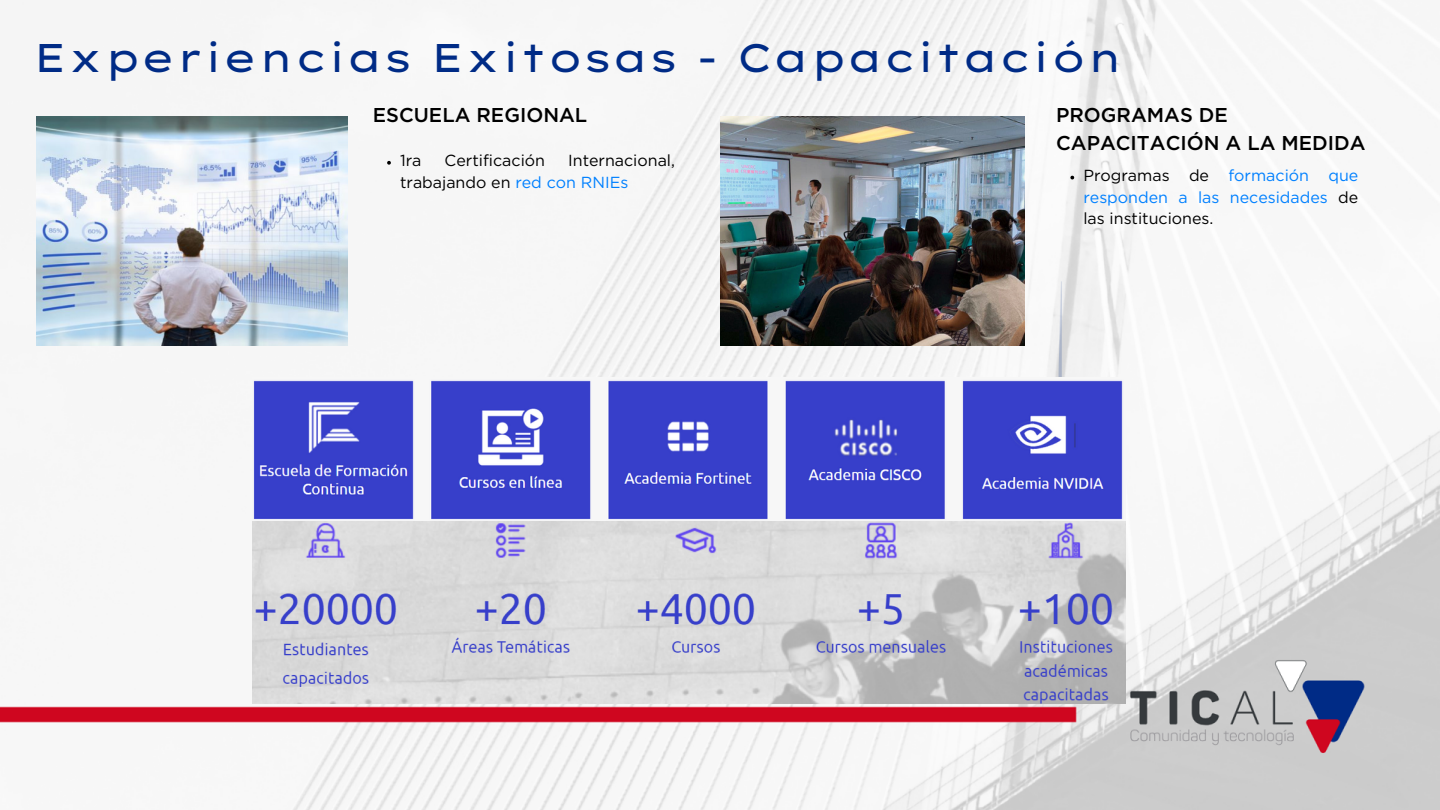
<style>
.page{position:relative;width:1440px;height:810px;background:#fff}
.page>*{position:absolute;margin:0;border:0;box-sizing:border-box;transform-origin:0 0}
.t1{font:40px "Lexend Tera";color:#002b86}
.t2{font:500 20px/27.8px "Gotham";color:#000}
.t3{font:16px/21.8px "Gotham";color:#0080ff;text-align:justify}
.t4{font:16px/21.8px "Gotham";color:#000}
.s1{color:#0080ff}
.s2{color:#000}
</style>
<div class="page">
<img style="left:0;top:0;width:1440px;height:810px">
<img style="left:252px;top:377px;width:873px;height:326px">
<img style="left:37px;top:117px;width:311px;height:228px">
<img style="left:720px;top:117px;width:304px;height:229px">
<svg style="left:387px;top:161px;width:4px;height:4px"></svg>
<svg style="left:1070px;top:176px;width:4px;height:3px"></svg>
<p class="t1" style="left:33px;top:32px;width:1092px">Experiencias Exitosas - Capacitación</p>
<p class="t2" style="left:373px;top:102px;width:216px">ESCUELA REGIONAL</p>
<p class="t4" style="left:400px;top:150px;width:23px">1ra</p>
<p class="t4" style="left:445px;top:150px;width:102px">Certificación</p>
<p class="t4" style="left:400px;top:150px;width:277px;text-indent:168px">Internacional, trabajando en <span class="s1">red con RNIEs</span></p>
<p class="t2" style="left:1056px;top:102px;width:311px">PROGRAMAS DE<br>CAPACITACIÓN A LA MEDIDA</p>
<p class="t3" style="left:1083px;top:165px;width:277px"><span class="s2">Programas de</span> formación que responden a las necesidades <span class="s2">de las instituciones.</span></p>
</div>
